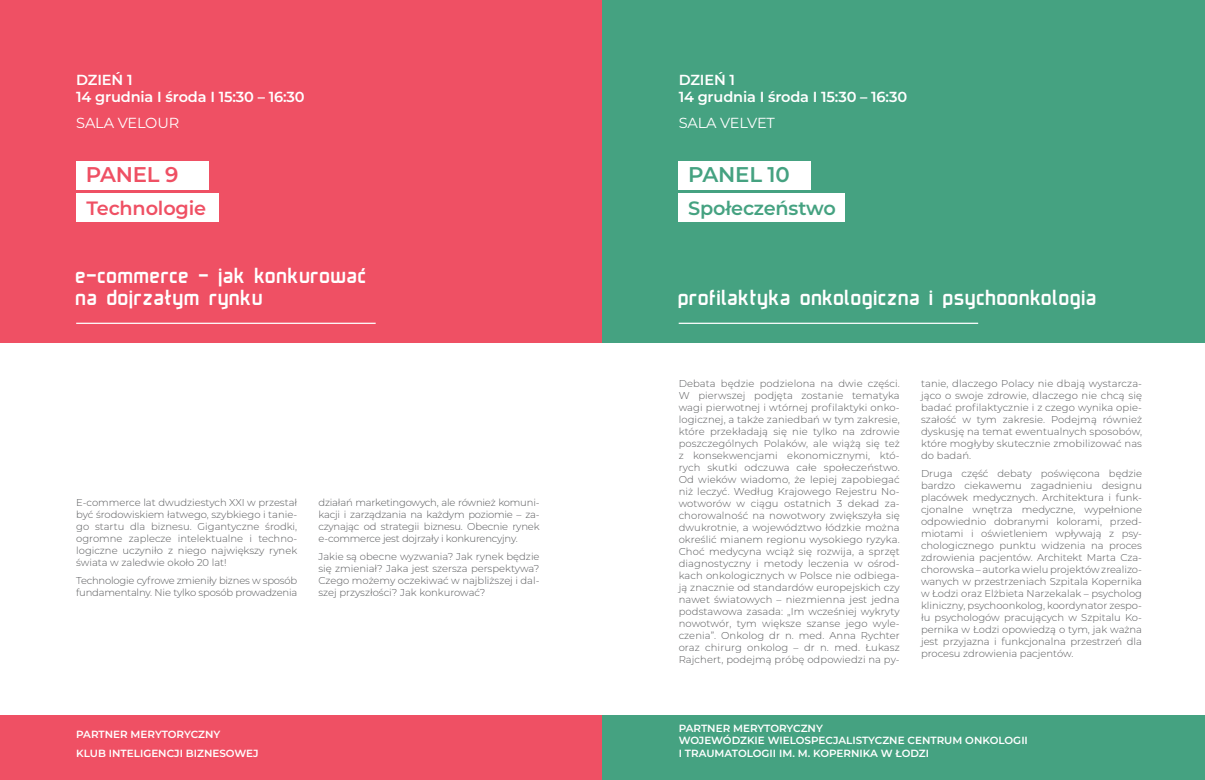
<style>
.page{position:relative;width:1205px;height:780px;background:#fff}
.page>*{position:absolute;margin:0;border:0;box-sizing:border-box;transform-origin:0 0}
.t1{font:21.62px/21.6px "lodzer";color:#fff}
.t2{font:600 21.25px "Montserrat";letter-spacing:-.01em;color:#45a281}
.t3{font:600 21.25px "Montserrat";letter-spacing:-.01em;color:#ef5064}
.t4{font:600 19.25px "Montserrat";letter-spacing:-.01em;color:#45a281}
.t5{font:600 19.25px "Montserrat";letter-spacing:-.01em;color:#ef5064}
.t6{font:600 14.5px/17.5px "Montserrat";letter-spacing:-.01em;color:#fff}
.t7{font:14.5px "Montserrat";letter-spacing:-.01em;color:#fff}
.t8{font:600 10.38px/12.5px "Montserrat";color:#fff}
.t9{font:300 10px/12px "Montserrat";color:#57585a;text-align:justify}
.t10{font:300 10px/12px "Montserrat";letter-spacing:-.02em;color:#57585a}
</style>
<div class="page">
<div style="left:0;top:0;width:602px;height:780px;background:#ef5064"></div>
<div style="left:76px;top:193px;width:142px;height:29px;background:#fff"></div>
<hr style="left:76px;top:322px;width:300px;height:2px;background:#fff">
<div style="left:76px;top:161px;width:132px;height:29px;background:#fff"></div>
<div style="left:0;top:344px;width:602px;height:371px;background:#fff"></div>
<div style="left:602px;top:0;width:603px;height:780px;background:#45a281"></div>
<div style="left:679px;top:193px;width:166px;height:29px;background:#fff"></div>
<hr style="left:679px;top:322px;width:299px;height:2px;background:#fff">
<div style="left:679px;top:161px;width:132px;height:29px;background:#fff"></div>
<div style="left:602px;top:344px;width:603px;height:371px;background:#fff"></div>
<p class="t6" style="left:76px;top:70px;width:230px">DZIEŃ 1<br>14 grudnia I środa I 15:30 – 16:30</p>
<p class="t7" style="left:76px;top:113px;width:105px">SALA VELOUR</p>
<p class="t3" style="left:86px;top:159px;width:94px">PANEL 9</p>
<p class="t5" style="left:87px;top:195px;width:121px">Technologie</p>
<p class="t1" style="left:76px;top:265px;width:293px">e-commerce – jak konkurować na dojrzałym rynku</p>
<p class="t9" style="left:76px;top:496px;width:223px">E-commerce lat dwudziestych XXI w przestał być środowiskiem łatwego, szybkiego i tanie&shy;go startu dla biznesu. Gigantyczne środki, ogromne zaplecze intelektualne i techno&shy;logiczne uczyniło z niego największy rynek świata w zaledwie około 20 lat!</p>
<p class="t10" style="left:76px;top:574px;width:223px">Technologie cyfrowe zmieniły biznes w sposób fundamentalny. Nie tylko sposób prowadzenia</p>
<p class="t9" style="left:318px;top:496px;width:223px">działań marketingowych, ale również komuni&shy;kacji i zarządzania na każdym poziomie – za&shy;czynając od strategii biznesu. Obecnie rynek e-commerce jest dojrzały i konkurencyjny.</p>
<p class="t9" style="left:318px;top:550px;width:223px">Jakie są obecne wyzwania? Jak rynek będzie się zmieniał? Jaka jest szersza perspektywa?<br>Czego możemy oczekiwać w najbliższej i dal&shy;szej przyszłości? Jak konkurować?</p>
<p class="t8" style="left:76px;top:728px;width:146px">PARTNER MERYTORYCZNY</p>
<p class="t8" style="left:76px;top:746px;width:184px">KLUB INTELIGENCJI BIZNESOWEJ</p>
<p class="t6" style="left:679px;top:70px;width:230px">DZIEŃ 1<br>14 grudnia I środa I 15:30 – 16:30</p>
<p class="t7" style="left:679px;top:113px;width:98px">SALA VELVET</p>
<p class="t2" style="left:688px;top:159px;width:103px">PANEL 10</p>
<p class="t4" style="left:688px;top:195px;width:149px">Społeczeństwo</p>
<p class="t1" style="left:679px;top:287px;width:420px">profilaktyka onkologiczna i psychoonkologia</p>
<p class="t9" style="left:679px;top:377px;width:223px">Debata będzie podzielona na dwie części.<br>W pierwszej podjęta zostanie tematyka wagi pierwotnej i wtórnej profilaktyki onko&shy;logicznej, a także zaniedbań w tym zakresie, które przekładają się nie tylko na zdrowie poszczególnych Polaków, ale wiążą się też z konsekwencjami ekonomicznymi, któ&shy;rych skutki odczuwa całe społeczeństwo.<br>Od wieków wiadomo, że lepiej zapobiegać niż leczyć. Według Krajowego Rejestru No&shy;wotworów w ciągu ostatnich 3 dekad za&shy;chorowalność na nowotwory zwiększyła się dwukrotnie, a województwo łódzkie można określić mianem regionu wysokiego ryzyka.<br>Choć medycyna wciąż się rozwija, a sprzęt diagnostyczny i metody leczenia w ośrod&shy;kach onkologicznych w Polsce nie odbiega&shy;ją znacznie od standardów europejskich czy nawet światowych – niezmienna jest jedna podstawowa zasada: „Im wcześniej wykryty nowotwór, tym większe szanse jego wyle&shy;czenia”. Onkolog dr n. med. Anna Rychter oraz chirurg onkolog – dr n. med. Łukasz Rajchert, podejmą próbę odpowiedzi na py-</p>
<p class="t9" style="left:921px;top:377px;width:223px">tanie, dlaczego Polacy nie dbają wystarcza&shy;jąco o swoje zdrowie, dlaczego nie chcą się badać profilaktycznie i z czego wynika opie&shy;szałość w tym zakresie. Podejmą również dyskusję na temat ewentualnych sposobów, które mogłyby skutecznie zmobilizować nas do badań.</p>
<p class="t9" style="left:921px;top:467px;width:223px">Druga część debaty poświęcona będzie bardzo ciekawemu zagadnieniu designu placówek medycznych. Architektura i funk&shy;cjonalne wnętrza medyczne, wypełnione odpowiednio dobranymi kolorami, przed&shy;miotami i oświetleniem wpływają z psy&shy;chologicznego punktu widzenia na proces zdrowienia pacjentów. Architekt Marta Cza&shy;chorowska – autorka wielu projektów zrealizo&shy;wanych w przestrzeniach Szpitala Kopernika w Łodzi oraz Elżbieta Narzekalak – psycholog kliniczny, psychoonkolog, koordynator zespo&shy;łu psychologów pracujących w Szpitalu Ko&shy;pernika w Łodzi opowiedzą o tym, jak ważna jest przyjazna i funkcjonalna przestrzeń dla procesu zdrowienia pacjentów.</p>
<p class="t8" style="left:679px;top:721px;width:351px">PARTNER MERYTORYCZNY<br>WOJEWÓDZKIE WIELOSPECJALISTYCZNE CENTRUM ONKOLOGII<br>I TRAUMATOLOGII IM. M. KOPERNIKA W ŁODZI</p>
</div>
